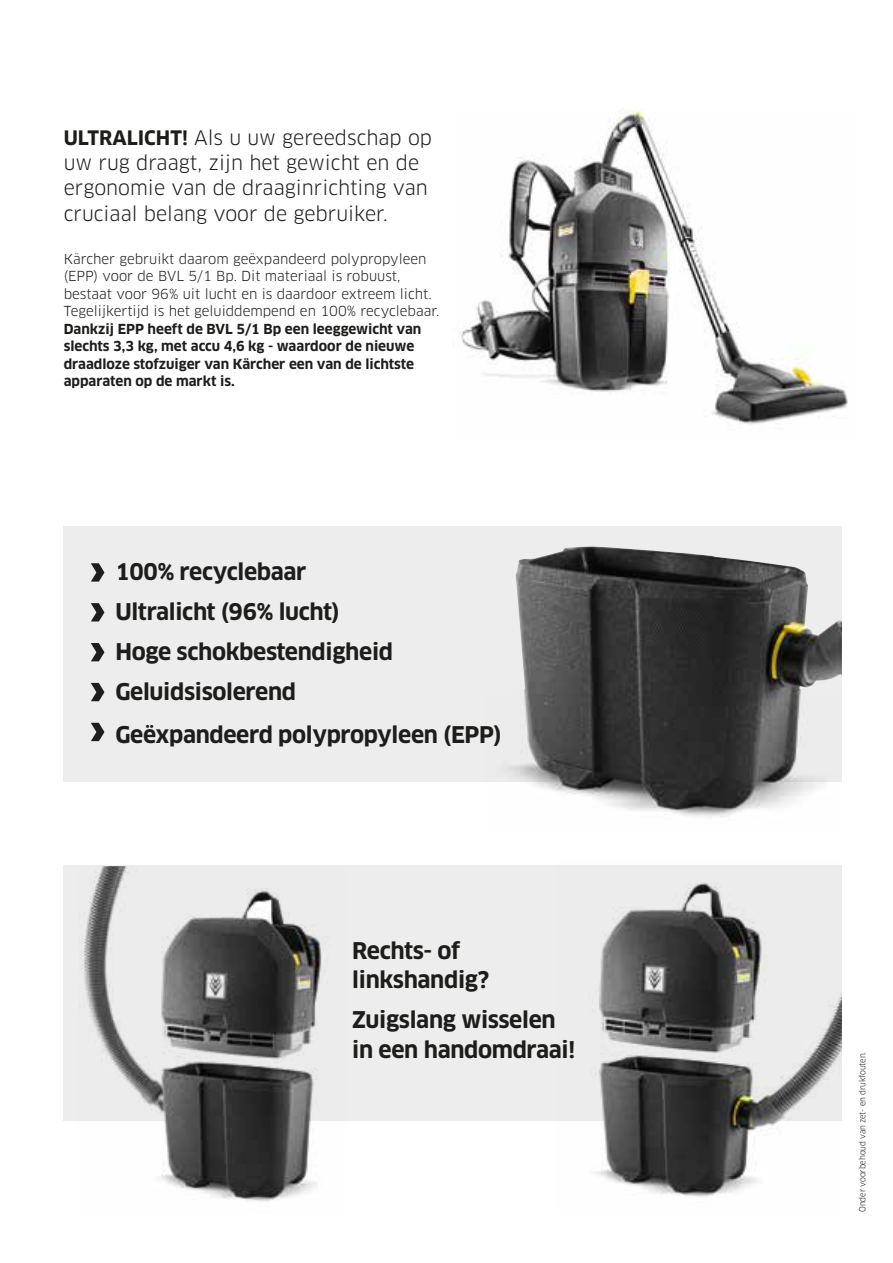
<style>
.page{position:relative;width:893px;height:1263px;background:#fff}
.page>*{position:absolute;margin:0;border:0;box-sizing:border-box;transform-origin:0 0}
.t1{font:700 22.5px/39.9px "Clan Pro";letter-spacing:-.015em;color:#1d1d1b}
.t2{font:19.5px/25.3px "Clan Pro";color:#1d1d1b}
.t3{font:13.5px/17.5px "Clan Pro";color:#1d1d1b}
.t4{font:700 13.5px/17.5px "Clan Pro";color:#1d1d1b}
.t5{font:8.25px "Clan Pro";letter-spacing:-.015em;color:#1d1d1b;scale:.95 1}
.s1{font-weight:700}
</style>
<div class="page">
<div style="left:64px;top:866px;width:778px;height:255px;background:#ededed"></div>
<img style="left:460px;top:110px;width:388px;height:315px">
<img style="left:473px;top:113px;width:165px;height:212px">
<div style="left:64px;top:526px;width:778px;height:256px;background:#ededed"></div>
<img style="left:508px;top:766px;width:238px;height:52px">
<img style="left:516px;top:546px;width:326px;height:263px">
<img style="left:82px;top:866px;width:240px;height:336px">
<img style="left:84px;top:866px;width:34px;height:200px">
<img style="left:555px;top:865px;width:287px;height:332px">
<img style="left:600px;top:884px;width:242px;height:167px">
<svg style="left:91px;top:563px;width:13px;height:19px"></svg>
<svg style="left:91px;top:603px;width:13px;height:18px"></svg>
<svg style="left:91px;top:643px;width:13px;height:18px"></svg>
<svg style="left:91px;top:683px;width:13px;height:18px"></svg>
<svg style="left:91px;top:723px;width:13px;height:18px"></svg>
<h2 class="t2" style="left:64px;top:125px;width:370px"><span class="s1">ULTRALICHT!</span> Als u uw gereedschap op uw rug draagt, zijn het gewicht en de ergonomie van de draaginrichting van cruciaal belang voor de gebruiker.</h2>
<p class="t3" style="left:64px;top:250px;width:377px">Kärcher gebruikt daarom geëxpandeerd polypropyleen (EPP) voor de BVL 5/1 Bp. Dit materiaal is robuust, bestaat voor 96% uit lucht en is daardoor extreem licht.<br>Tegelijkertijd is het geluiddempend en 100% recyclebaar.</p>
<p class="t4" style="left:64px;top:320px;width:359px">Dankzij EPP heeft de BVL 5/1 Bp een leeggewicht van slechts 3,3 kg, met accu 4,6 kg - waardoor de nieuwe draadloze stofzuiger van Kärcher een van de lichtste apparaten op de markt is.</p>
<h1 class="t1" style="left:115px;top:552px;width:279px">100% recyclebaar<br>Ultralicht (96% lucht)<br>Hoge schokbestendigheid<br>Geluidsisolerend</h1>
<h1 class="t1" style="left:115px;top:714px;width:388px">Geëxpandeerd polypropyleen (EPP)</h1>
<h1 class="t1" style="left:352px;top:936px;width:138px;line-height:29.2px">Rechts- of linkshandig?</h1>
<h1 class="t1" style="left:352px;top:1006px;width:224px;line-height:29.2px">Zuigslang wisselen in een handomdraai!</h1>
<p class="t5" style="left:857px;top:1212px;width:170px;rotate:-90deg">Onder voorbehoud van zet- en drukfouten.</p>
</div>
